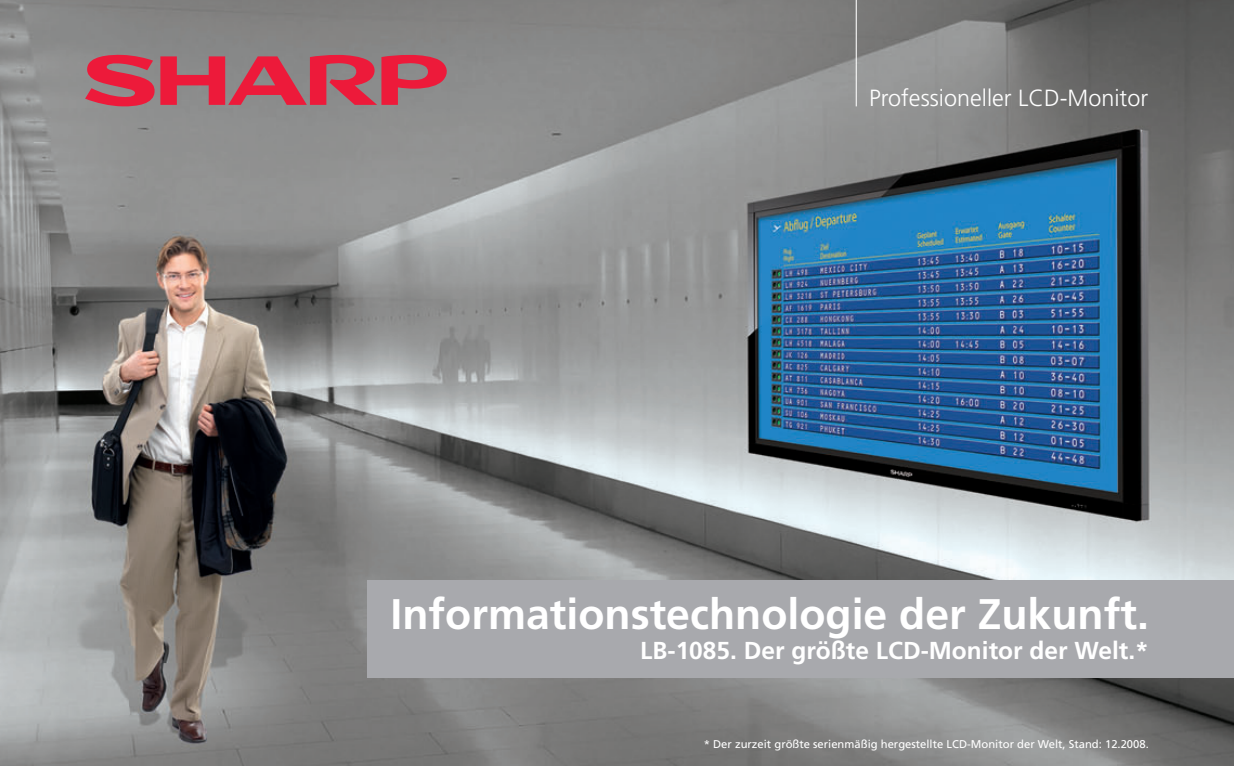
<style>
.page{position:relative;width:1234px;height:766px;background:#fff}
.page>*{position:absolute;margin:0;border:0;box-sizing:border-box;transform-origin:0 0}
.t1{font:700 42.75px "Frutiger";color:#fff}
.t2{font:700 24.45px "Frutiger";color:#fff}
.t3{font:300 23.4px "Frutiger";color:#fff}
.t4{font:11.25px "Frutiger";color:#fff}
</style>
<div class="page">
<img style="left:0;top:0;width:1233px;height:765px">
<svg style="left:85px;top:54px;width:364px;height:53px;background:#bc5161"></svg>
<div style="left:367px;top:579px;width:866px;height:98px;background:#a8a9ad"></div>
<hr style="left:855px;top:0;width:1px;height:106px;background:#fff">
<h3 class="t3" style="left:868px;top:89px;width:280px">Professioneller LCD-Monitor</h3>
<h1 class="t1" style="left:390px;top:597px;width:759px">Informationstechnologie der Zukunft.</h1>
<h2 class="t2" style="left:640px;top:641px;width:510px">LB-1085. Der größte LCD-Monitor der Welt.*</h2>
<p class="t4" style="left:703px;top:739px;width:446px">* Der zurzeit größte serienmäßig hergestellte LCD-Monitor der Welt, Stand: 12.2008.</p>
</div>
